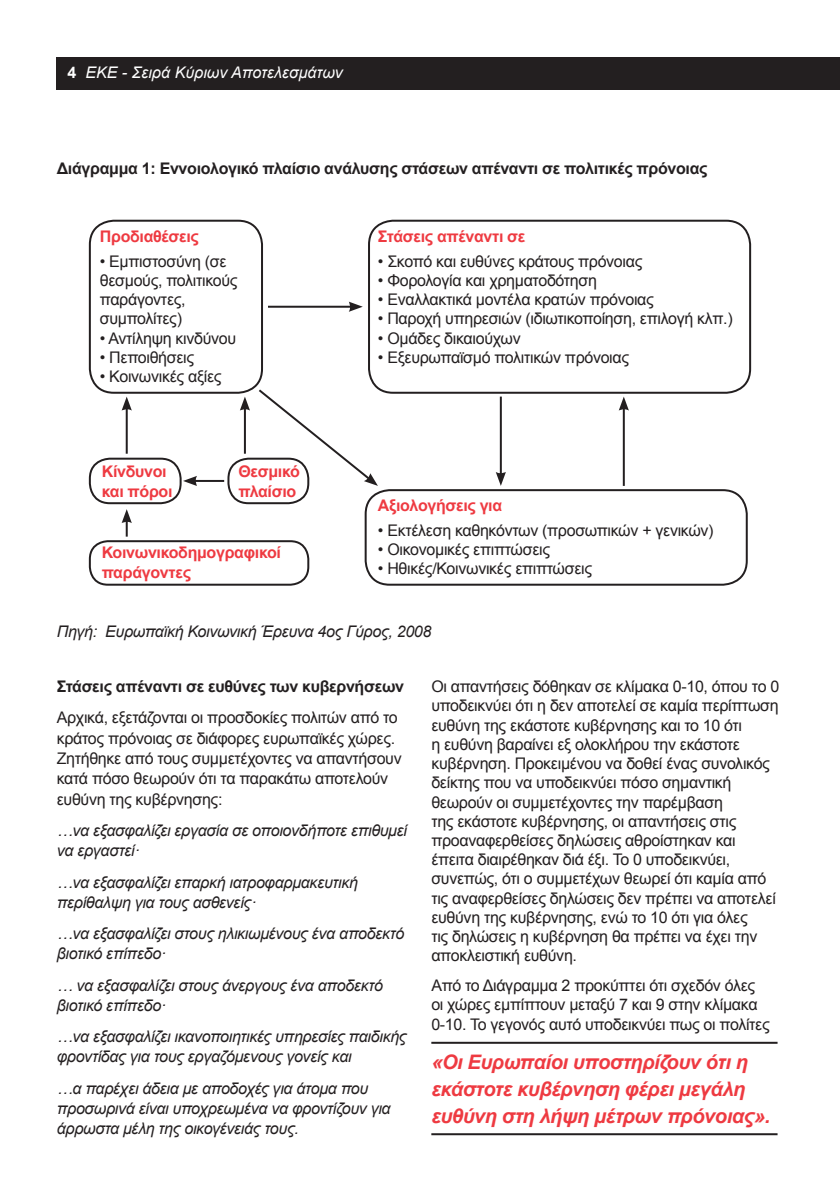
<style>
.page{position:relative;width:840px;height:1191px;background:#fff}
.page>*{position:absolute;margin:0;border:0;box-sizing:border-box;transform-origin:0 0}
.t1{font:italic 700 20px/27.2px "Arial";letter-spacing:-.02em;color:#ee3a41}
.t2{font:16px/19.2px "Arial";letter-spacing:-.02em;color:#231f20}
.t3{font:italic 16px/20.4px "Arial";letter-spacing:-.02em;color:#231f20}
.t4{font:700 16px "Arial";letter-spacing:-.02em;color:#231f20}
.t5{font:700 16px/19.2px "Arial";letter-spacing:-.02em;color:#ee3a41}
.t6{font:italic 16px "Arial";color:#fff}
.s1{font-weight:700;font-style:normal}
</style>
<div class="page">
<div style="left:57px;top:57px;width:782px;height:33px;background:#231f20"></div>
<div style="left:89px;top:220px;width:174px;height:174px;border:2px solid #231f20;border-radius:24px"></div>
<hr style="left:268px;top:306px;width:83px;height:2px;background:#231f20">
<svg style="left:348px;top:302px;width:14px;height:10px"></svg>
<div style="left:368px;top:220px;width:382px;height:174px;border:2px solid #231f20;border-radius:24px"></div>
<div style="left:364px;top:489px;width:383px;height:96px;border:2px solid #231f20;border-radius:24px"></div>
<hr style="left:622px;top:407px;width:2px;height:79px;background:#231f20">
<svg style="left:619px;top:396px;width:9px;height:14px"></svg>
<hr style="left:499px;top:396px;width:2px;height:79px;background:#231f20">
<svg style="left:495px;top:472px;width:10px;height:14px"></svg>
<svg style="left:256px;top:387px;width:122px;height:99px"></svg>
<div style="left:89px;top:540px;width:220px;height:45px;border:2px solid #231f20;border-radius:18px"></div>
<div style="left:89px;top:458px;width:92px;height:46px;border:2px solid #231f20;border-radius:20px"></div>
<div style="left:227px;top:458px;width:82px;height:46px;border:2px solid #231f20;border-radius:20px"></div>
<hr style="left:126px;top:407px;width:2px;height:47px;background:#231f20">
<svg style="left:122px;top:396px;width:10px;height:14px"></svg>
<hr style="left:244px;top:407px;width:2px;height:47px;background:#231f20">
<svg style="left:240px;top:396px;width:10px;height:14px"></svg>
<svg style="left:121px;top:509px;width:11px;height:27px"></svg>
<hr style="left:194px;top:480px;width:30px;height:2px;background:#231f20">
<svg style="left:183px;top:476px;width:14px;height:10px"></svg>
<hr style="left:431px;top:1041px;width:346px;height:2px;background:#231f20">
<hr style="left:431px;top:1133px;width:346px;height:2px;background:#231f20">
<p class="t6" style="left:68px;top:62px;width:276px"><span class="s1">4</span> ΕΚΕ - Σειρά Κύριων Αποτελεσμάτων</p>
<p class="t4" style="left:57px;top:157px;width:652px">Διάγραμμα 1: Εννοιολογικό πλαίσιο ανάλυσης στάσεων απέναντι σε πολιτικές πρόνοιας</p>
<p class="t5" style="left:100px;top:227px;width:100px">Προδιαθέσεις</p>
<p class="t2" style="left:100px;top:252px;width:139px">• Εμπιστοσύνη (σε θεσμούς, πολιτικούς παράγοντες, συμπολίτες)</p>
<p class="t2" style="left:100px;top:328px;width:138px">• Αντίληψη κινδύνου</p>
<p class="t2" style="left:100px;top:348px;width:96px">• Πεποιθήσεις</p>
<p class="t2" style="left:100px;top:367px;width:123px">• Κοινωνικές αξίες</p>
<p class="t5" style="left:102px;top:463px;width:72px">Κίνδυνοι και πόροι</p>
<p class="t5" style="left:238px;top:463px;width:63px">Θεσμικό πλαίσιο</p>
<p class="t5" style="left:102px;top:543px;width:181px">Κοινωνικοδημογραφικοί παράγοντες</p>
<p class="t5" style="left:378px;top:227px;width:149px">Στάσεις απέναντι σε</p>
<p class="t2" style="left:378px;top:252px;width:266px">• Σκοπό και ευθύνες κράτους πρόνοιας</p>
<p class="t2" style="left:378px;top:271px;width:220px">• Φορολογία και χρηματοδότηση</p>
<p class="t2" style="left:378px;top:290px;width:277px">• Εναλλακτικά μοντέλα κρατών πρόνοιας</p>
<p class="t2" style="left:378px;top:309px;width:356px">• Παροχή υπηρεσιών (ιδιωτικοποίηση, επιλογή κλπ.)</p>
<p class="t2" style="left:378px;top:328px;width:144px">• Ομάδες δικαιούχων</p>
<p class="t2" style="left:378px;top:348px;width:252px">• Εξευρωπαϊσμό πολιτικών πρόνοιας</p>
<p class="t5" style="left:378px;top:496px;width:126px">Αξιολογήσεις για</p>
<p class="t2" style="left:378px;top:520px;width:337px">• Εκτέλεση καθηκόντων (προσωπικών + γενικών)</p>
<p class="t2" style="left:378px;top:540px;width:173px">• Οικονομικές επιπτώσεις</p>
<p class="t2" style="left:378px;top:559px;width:215px">• Ηθικές/Κοινωνικές επιπτώσεις</p>
<p class="t3" style="left:57px;top:621px;width:376px">Πηγή: Ευρωπαϊκή Κοινωνική Έρευνα 4ος Γύρος, 2008</p>
<p class="t4" style="left:57px;top:676px;width:348px">Στάσεις απέναντι σε ευθύνες των κυβερνήσεων</p>
<p class="t2" style="left:57px;top:707px;width:346px;line-height:20.4px">Αρχικά, εξετάζονται οι προσδοκίες πολιτών από το κράτος πρόνοιας σε διάφορες ευρωπαϊκές χώρες.<br>Ζητήθηκε από τους συμμετέχοντες να απαντήσουν κατά πόσο θεωρούν ότι τα παρακάτω αποτελούν ευθύνη της κυβέρνησης:</p>
<p class="t3" style="left:57px;top:820px;width:351px">…να εξασφαλίζει εργασία σε οποιονδήποτε επιθυμεί να εργαστεί·</p>
<p class="t3" style="left:57px;top:872px;width:302px">…να εξασφαλίζει επαρκή ιατροφαρμακευτική περίθαλψη για τους ασθενείς·</p>
<p class="t3" style="left:57px;top:923px;width:349px">…να εξασφαλίζει στους ηλικιωμένους ένα αποδεκτό βιοτικό επίπεδο·</p>
<p class="t3" style="left:57px;top:975px;width:327px">… να εξασφαλίζει στους άνεργους ένα αποδεκτό βιοτικό επίπεδο·</p>
<p class="t3" style="left:57px;top:1026px;width:351px">…να εξασφαλίζει ικανοποιητικές υπηρεσίες παιδικής φροντίδας για τους εργαζόμενους γονείς και</p>
<p class="t3" style="left:57px;top:1078px;width:335px">…α παρέχει άδεια με αποδοχές για άτομα που προσωρινά είναι υποχρεωμένα να φροντίζουν για άρρωστα μέλη της οικογένειάς τους.</p>
<p class="t2" style="left:431px;top:677px;width:349px">Οι απαντήσεις δόθηκαν σε κλίμακα 0-10, όπου το 0 υποδεικνύει ότι η δεν αποτελεί σε καμία περίπτωση ευθύνη της εκάστοτε κυβέρνησης και το 10 ότι<br>η ευθύνη βαραίνει εξ ολοκλήρου την εκάστοτε κυβέρνηση. Προκειμένου να δοθεί ένας συνολικός δείκτης που να υποδεικνύει πόσο σημαντική θεωρούν οι συμμετέχοντες την παρέμβαση<br>της εκάστοτε κυβέρνησης, οι απαντήσεις στις προαναφερθείσες δηλώσεις αθροίστηκαν και έπειτα διαιρέθηκαν διά έξι. Το 0 υποδεικνύει, συνεπώς, ότι ο συμμετέχων θεωρεί ότι καμία από τις αναφερθείσες δηλώσεις δεν πρέπει να αποτελεί ευθύνη της κυβέρνησης, ενώ το 10 ότι για όλες<br>τις δηλώσεις η κυβέρνηση θα πρέπει να έχει την αποκλειστική ευθύνη.</p>
<p class="t2" style="left:431px;top:976px;width:340px">Από το Διάγραμμα 2 προκύπτει ότι σχεδόν όλες οι χώρες εμπίπτουν μεταξύ 7 και 9 στην κλίμακα<br>0-10. Το γεγονός αυτό υποδεικνύει πως οι πολίτες</p>
<p class="t1" style="left:431px;top:1048px;width:340px">«Οι Ευρωπαίοι υποστηρίζουν ότι η εκάστοτε κυβέρνηση φέρει μεγάλη ευθύνη στη λήψη μέτρων πρόνοιας».</p>
</div>
